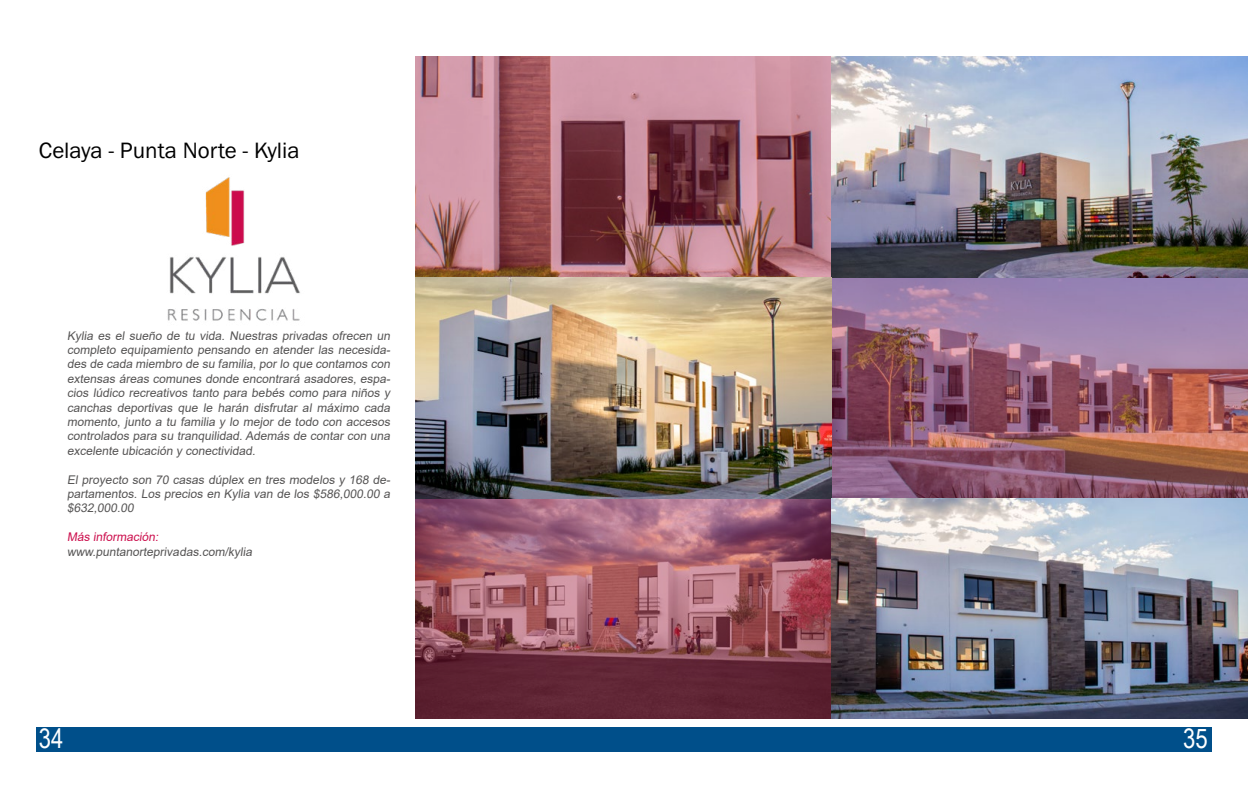
<style>
.page{position:relative;width:1248px;height:794px;background:#fff}
.page>*{position:absolute;margin:0;border:0;box-sizing:border-box;transform-origin:0 0}
.t1{font:27px "Arial Narrow";color:#fff}
.t2{font:23px "Franklin Gothic URW Boo";color:#000}
.t3{font:12px/14.4px "Arial";color:#555454;text-align:justify}
.t4{font:12px "Arial";color:#cc104e}
</style>
<div class="page">
<img style="left:415px;top:57px;width:832px;height:662px">
<img style="left:831px;top:277px;width:416px;height:220px">
<img style="left:415px;top:57px;width:416px;height:220px">
<svg style="left:415px;top:498px;width:416px;height:221px;background:#8e4f5e"></svg>
<img style="left:167px;top:177px;width:133px;height:144px">
<div style="left:36px;top:727px;width:1175px;height:24px;background:#004f8a"></div>
<h2 class="t2" style="left:39px;top:136px;width:262px">Celaya - Punta Norte - Kylia</h2>
<p class="t3" style="left:67px;top:328px;width:327px">Kylia es el sueño de tu vida. Nuestras privadas ofrecen un completo equipamiento pensando en atender las necesida&shy;des de cada miembro de su familia, por lo que contamos con extensas áreas comunes donde encontrará asadores, espa&shy;cios lúdico recreativos tanto para bebés como para niños y canchas deportivas que le harán disfrutar al máximo cada momento, junto a tu familia y lo mejor de todo con accesos controlados para su tranquilidad.Además de contar con una excelente ubicación y conectividad.</p>
<p class="t3" style="left:67px;top:472px;width:327px">El proyecto son 70 casas dúplex en tres modelos y 168 de&shy;partamentos. Los precios en Kylia van de los $586,000.00 a $632,000.00</p>
<p class="t4" style="left:67px;top:529px;width:95px">Más información:</p>
<p class="t3" style="left:67px;top:544px;width:189px">www.puntanorteprivadas.com/kylia</p>
<h1 class="t1" style="left:39px;top:719px;width:26px">34</h1>
<h1 class="t1" style="left:1182px;top:719px;width:26px">35</h1>
</div>
